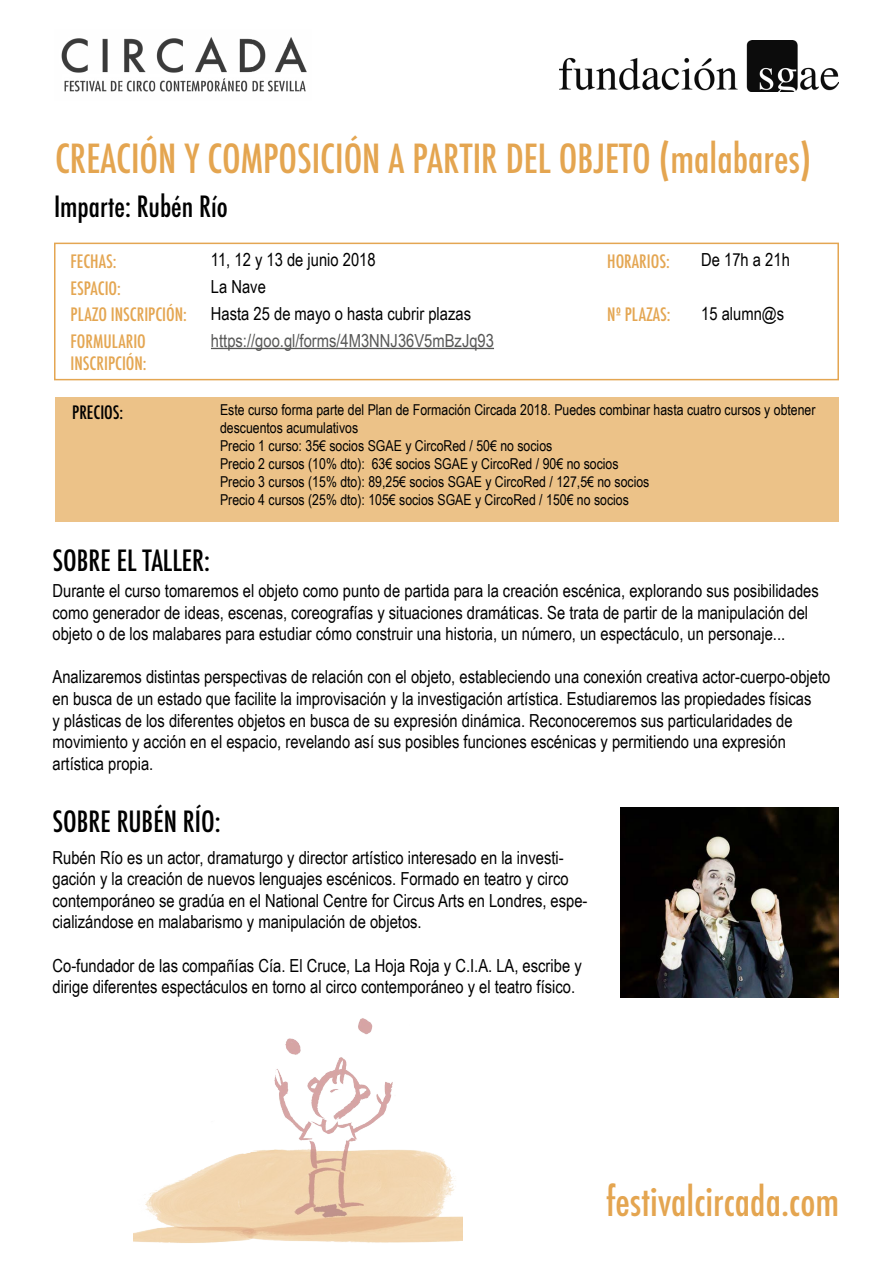
<style>
.page{position:relative;width:893px;height:1263px;background:#fff}
.page>*{position:absolute;margin:0;border:0;box-sizing:border-box;transform-origin:0 0}
.t1{font:500 condensed 39px "Futura";color:#e4a550}
.t2{font:500 condensed 28.5px "Futura";color:#000}
.t3{font:18px/21.6px "Arial Narrow";color:#000}
.t4{font:500 condensed 18px/21.6px "Futura";color:#e4a652}
.t5{font:18px "Arial Narrow";color:#575756}
.t6{font:500 condensed 18px "Futura";color:#000}
.t7{font:15px/18px "Arial Narrow";color:#000}
</style>
<div class="page">
<img style="left:61px;top:37px;width:246px;height:55px">
<img style="left:133px;top:1018px;width:329px;height:225px">
<img style="left:559px;top:41px;width:280px;height:50px">
<div style="left:54px;top:243px;width:785px;height:137px;border:2px solid #e4a652"></div>
<hr style="left:211px;top:348px;width:283px;height:1px;background:#575756">
<img style="left:620px;top:808px;width:218px;height:190px">
<div style="left:55px;top:398px;width:784px;height:124px;background:#ecc288"></div>
<h1 class="t1" style="left:55px;top:133px;width:758px">CREACIÓN Y COMPOSICIÓN A PARTIR DEL OBJETO (malabares)</h1>
<h2 class="t2" style="left:54px;top:188px;width:175px">Imparte: Rubén Río</h2>
<p class="t4" style="left:71px;top:250px;width:47px">FECHAS:</p>
<p class="t3" style="left:211px;top:248px;width:166px">11, 12 y 13 de junio 2018</p>
<p class="t4" style="left:607px;top:250px;width:64px">HORARIOS:</p>
<p class="t3" style="left:701px;top:248px;width:90px">De 17h a 21h</p>
<p class="t4" style="left:71px;top:277px;width:52px">ESPACIO:</p>
<p class="t3" style="left:211px;top:275px;width:56px">La Nave</p>
<p class="t4" style="left:71px;top:304px;width:118px">PLAZO INSCRIPCIÓN:</p>
<p class="t3" style="left:211px;top:302px;width:262px">Hasta 25 de mayo o hasta cubrir plazas</p>
<p class="t4" style="left:607px;top:304px;width:65px">Nº PLAZAS:</p>
<p class="t3" style="left:701px;top:302px;width:85px">15 alumn@s</p>
<p class="t4" style="left:71px;top:331px;width:78px">FORMULARIO<br>INSCRIPCIÓN:</p>
<p class="t5" style="left:211px;top:327px;width:285px">https://goo.gl/forms/4M3NNJ36V5mBzJq93</p>
<p class="t6" style="left:72px;top:400px;width:53px">PRECIOS:</p>
<p class="t7" style="left:220px;top:400px;width:597px">Este curso forma parte del Plan de Formación Circada 2018. Puedes combinar hasta cuatro cursos y obtener descuentos acumulativos<br>Precio 1 curso: 35€ socios SGAE y CircoRed / 50€ no socios<br>Precio 2 cursos (10% dto): 63€ socios SGAE y CircoRed / 90€ no socios<br>Precio 3 cursos (15% dto): 89,25€ socios SGAE y CircoRed / 127,5€ no socios<br>Precio 4 cursos (25% dto): 105€ socios SGAE y CircoRed / 150€ no socios</p>
<h2 class="t2" style="left:52px;top:543px;width:159px">SOBRE EL TALLER:</h2>
<p class="t3" style="left:52px;top:579px;width:768px">Durante el curso tomaremos el objeto como punto de partida para la creación escénica, explorando sus posibilidades como generador de ideas, escenas, coreografías y situaciones dramáticas. Se trata de partir de la manipulación del objeto o de los malabares para estudiar cómo construir una historia, un número, un espectáculo, un personaje...</p>
<p class="t3" style="left:52px;top:665px;width:779px">Analizaremos distintas perspectivas de relación con el objeto, estableciendo una conexión creativa actor-cuerpo-objeto en busca de un estado que facilite la improvisación y la investigación artística. Estudiaremos las propiedades físicas<br>y plásticas de los diferentes objetos en busca de su expresión dinámica. Reconoceremos sus particularidades de movimiento y acción en el espacio, revelando así sus posibles funciones escénicas y permitiendo una expresión artística propia.</p>
<h2 class="t2" style="left:52px;top:803px;width:170px">SOBRE RUBÉN RÍO:</h2>
<p class="t3" style="left:52px;top:846px;width:536px">Rubén Río es un actor, dramaturgo y director artístico interesado en la investi&shy;gación y la creación de nuevos lenguajes escénicos. Formado en teatro y circo contemporáneo se gradúa en el National Centre for Circus Arts en Londres, espe&shy;cializándose en malabarismo y manipulación de objetos.</p>
<p class="t3" style="left:52px;top:954px;width:531px">Co-fundador de las compañías Cía. El Cruce, La Hoja Roja y C.I.A. LA, escribe y dirige diferentes espectáculos en torno al circo contemporáneo y el teatro físico.</p>
<h1 class="t1" style="left:606px;top:1177px;width:235px">festivalcircada.com</h1>
</div>
